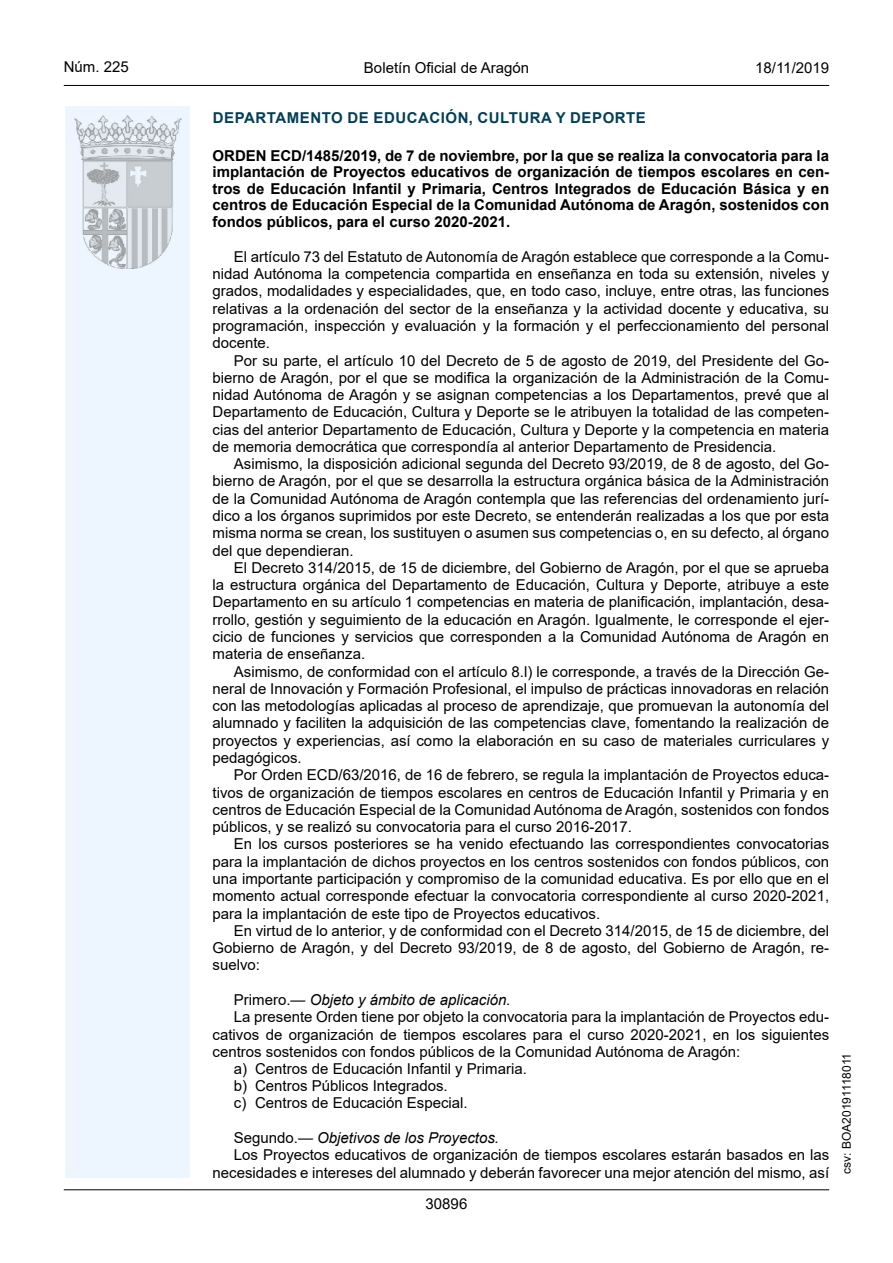
<style>
.page{position:relative;width:893px;height:1263px;background:#fff}
.page>*{position:absolute;margin:0;border:0;box-sizing:border-box;transform-origin:0 0}
.inicio_de_parrafo{font:15px/17.2px "Arial";color:#000;text-align:justify}
.Titulo_text{font:700 15px/16.5px "Arial";color:#000;text-align:justify}
.Sangrado_01{font:15px "Arial";color:#000}
.inicio_de_parrafo-2{font:italic 15px "Arial";color:#000}
.emisor_text{font:700 15px "Arial";letter-spacing:.035em;color:#003f58}
.t1{font:15px "Arial MT2";color:#000}
.t2{font:12px "Arial MT2";color:#000}
.s1{font-style:normal}
</style>
<div class="page">
<div style="left:65px;top:106px;width:125px;height:1072px;background:#edf6fe"></div>
<img style="left:75px;top:115px;width:106px;height:153px">
<hr style="left:64px;top:85px;width:765px;height:1px;background:#000">
<hr style="left:64px;top:1189px;width:765px;height:1px;background:#000">
<p class="t1" style="left:64px;top:57px;width:67px">Núm. 225</p>
<p class="inicio_de_parrafo" style="left:364px;top:59px;width:167px">Boletín Oficial de Aragón</p>
<p class="t1" style="left:755px;top:57px;width:75px">18/11/2019</p>
<h5 class="emisor_text" style="left:213px;top:107px;width:435px">DEPARTAMENTO DE EDUCACIÓN, CULTURA Y DEPORTE</h5>
<p class="Titulo_text" style="left:213px;top:147px;width:618px">ORDEN ECD/1485/2019, de 7 de noviembre, por la que se realiza la convocatoria para la implantación de Proyectos educativos de organización de tiempos escolares en cen&shy;tros de Educación Infantil y Primaria, Centros Integrados de Educación Básica y en centros de Educación Especial de la Comunidad Autónoma de Aragón, sostenidos con fondos públicos, para el curso 2020-2021.</p>
<p class="inicio_de_parrafo" style="left:213px;top:248px;width:618px;text-indent:21px">El artículo 73 del Estatuto de Autonomía de Aragón establece que corresponde a la Comu&shy;nidad Autónoma la competencia compartida en enseñanza en toda su extensión, niveles y grados, modalidades y especialidades, que, en todo caso, incluye, entre otras, las funciones relativas a la ordenación del sector de la enseñanza y la actividad docente y educativa, su programación, inspección y evaluación y la formación y el perfeccionamiento del personal docente.</p>
<p class="inicio_de_parrafo" style="left:213px;top:351px;width:618px;text-indent:21px">Por su parte, el artículo 10 del Decreto de 5 de agosto de 2019, del Presidente del Go&shy;bierno de Aragón, por el que se modifica la organización de la Administración de la Comu&shy;nidad Autónoma de Aragón y se asignan competencias a los Departamentos, prevé que al Departamento de Educación, Cultura y Deporte se le atribuyen la totalidad de las competen&shy;cias del anterior Departamento de Educación, Cultura y Deporte y la competencia en materia de memoria democrática que correspondía al anterior Departamento de Presidencia.</p>
<p class="inicio_de_parrafo" style="left:213px;top:455px;width:618px;text-indent:21px">Asimismo, la disposición adicional segunda del Decreto 93/2019, de 8 de agosto, del Go&shy;bierno de Aragón, por el que se desarrolla la estructura orgánica básica de la Administración de la Comunidad Autónoma de Aragón contempla que las referencias del ordenamiento jurí&shy;dico a los órganos suprimidos por este Decreto, se entenderán realizadas a los que por esta misma norma se crean, los sustituyen o asumen sus competencias o, en su defecto, al órgano del que dependieran.</p>
<p class="inicio_de_parrafo" style="left:213px;top:559px;width:618px;text-indent:21px">El Decreto 314/2015, de 15 de diciembre, del Gobierno de Aragón, por el que se aprueba la estructura orgánica del Departamento de Educación, Cultura y Deporte, atribuye a este Departamento en su artículo 1 competencias en materia de planificación, implantación, desa&shy;rrollo, gestión y seguimiento de la educación en Aragón. Igualmente, le corresponde el ejer&shy;cicio de funciones y servicios que corresponden a la Comunidad Autónoma de Aragón en materia de enseñanza.</p>
<p class="inicio_de_parrafo" style="left:213px;top:663px;width:618px;text-indent:21px">Asimismo, de conformidad con el artículo 8.l) le corresponde, a través de la Dirección Ge&shy;neral de Innovación y Formación Profesional, el impulso de prácticas innovadoras en relación con las metodologías aplicadas al proceso de aprendizaje, que promuevan la autonomía del alumnado y faciliten la adquisición de las competencias clave, fomentando la realización de proyectos y experiencias, así como la elaboración en su caso de materiales curriculares y pedagógicos.</p>
<p class="inicio_de_parrafo" style="left:213px;top:766px;width:618px;text-indent:21px">Por Orden ECD/63/2016, de 16 de febrero, se regula la implantación de Proyectos educa&shy;tivos de organización de tiempos escolares en centros de Educación Infantil y Primaria y en centros de Educación Especial de la Comunidad Autónoma de Aragón, sostenidos con fondos públicos, y se realizó su convocatoria para el curso 2016-2017.</p>
<p class="inicio_de_parrafo" style="left:213px;top:835px;width:618px;text-indent:21px">En los cursos posteriores se ha venido efectuando las correspondientes convocatorias para la implantación de dichos proyectos en los centros sostenidos con fondos públicos, con una importante participación y compromiso de la comunidad educativa. Es por ello que en el momento actual corresponde efectuar la convocatoria correspondiente al curso 2020-2021, para la implantación de este tipo de Proyectos educativos.</p>
<p class="inicio_de_parrafo" style="left:213px;top:922px;width:618px;text-indent:21px">En virtud de lo anterior, y de conformidad con el Decreto 314/2015, de 15 de diciembre, del Gobierno de Aragón, y del Decreto 93/2019, de 8 de agosto, del Gobierno de Aragón, re&shy;suelvo:</p>
<p class="inicio_de_parrafo-2" style="left:234px;top:990px;width:278px"><span class="s1">Primero.—</span> Objeto y ámbito de aplicación.</p>
<p class="inicio_de_parrafo" style="left:213px;top:1008px;width:618px;text-indent:21px">La presente Orden tiene por objeto la convocatoria para la implantación de Proyectos edu&shy;cativos de organización de tiempos escolares para el curso 2020-2021, en los siguientes centros sostenidos con fondos públicos de la Comunidad Autónoma de Aragón:</p>
<p class="Sangrado_01" style="left:234px;top:1058px;width:295px">a) Centros de Educación Infantil y Primaria.</p>
<p class="Sangrado_01" style="left:234px;top:1075px;width:215px">b) Centros Públicos Integrados.</p>
<p class="Sangrado_01" style="left:234px;top:1093px;width:235px">c) Centros de Educación Especial.</p>
<p class="inicio_de_parrafo-2" style="left:234px;top:1128px;width:267px"><span class="s1">Segundo.—</span> Objetivos de los Proyectos.</p>
<p class="inicio_de_parrafo" style="left:213px;top:1146px;width:618px;text-align:right">Los Proyectos educativos de organización de tiempos escolares estarán basados en las necesidades e intereses del alumnado y deberán favorecer una mejor atención del mismo, así</p>
<p class="t1" style="left:426px;top:1193px;width:43px">30896</p>
<p class="t2" style="left:838px;top:1174px;width:122px;rotate:-90deg">csv: BOA20191118011</p>
</div>
